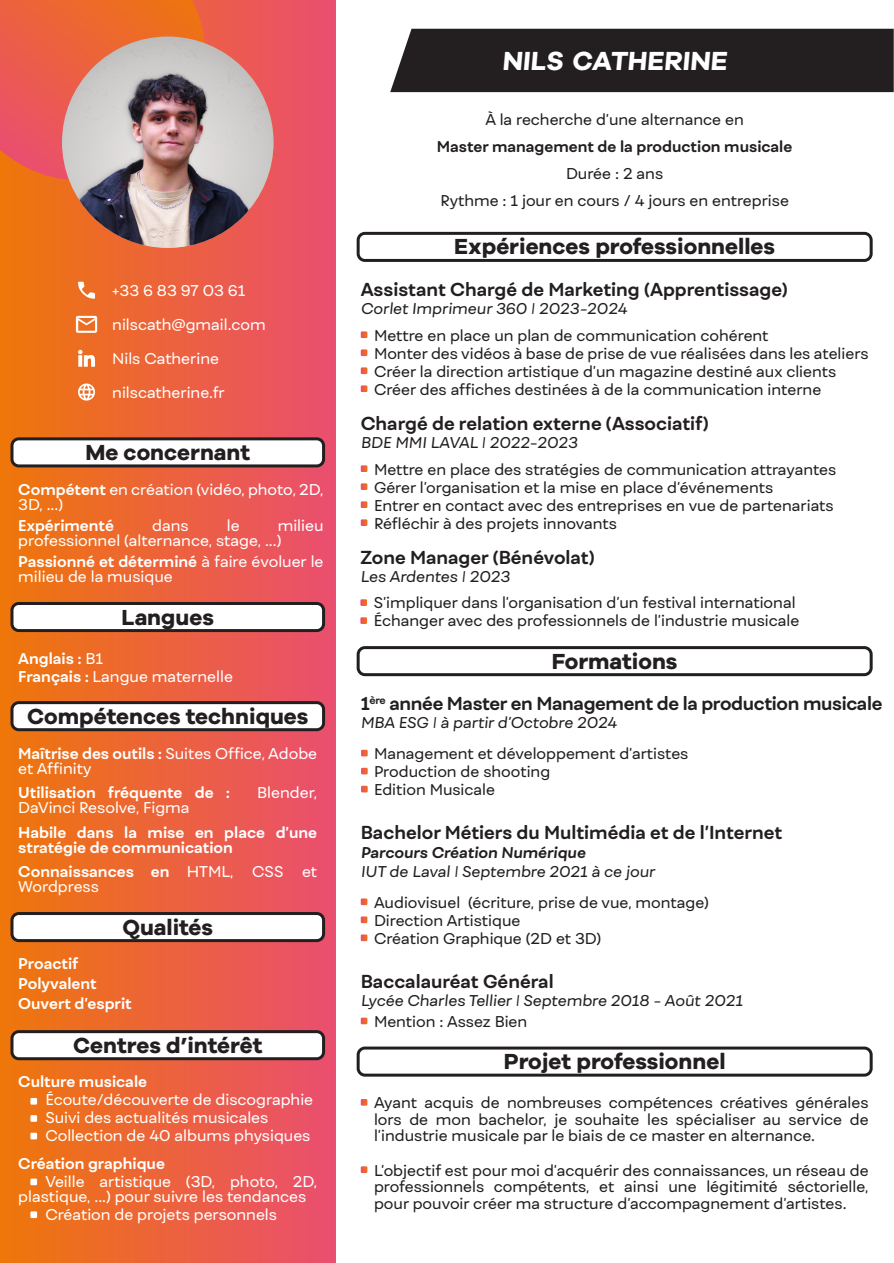
<style>
.page{position:relative;width:894px;height:1263px;background:#fff}
.page>*{position:absolute;margin:0;border:0;box-sizing:border-box;transform-origin:0 0}
.t1{font:italic 700 27px "Galyon";color:#fff}
.t2{font:700 22.5px "Galyon";color:#231f20}
.t3{font:700 18px "Fibra One";color:#231f20}
.t4{font:700 18px "Fibra One";letter-spacing:-.02em;color:#231f20}
.t5{font:15px/18px "Fibra One";color:#231f20}
.t6{font:15px/15px "Fibra One";color:#fff}
.t7{font:italic 15px "Fibra One";color:#231f20}
.t8{font:700 15px/20px "Fibra One";color:#fff}
.t9{font:700 15px "Fibra One";color:#231f20}
.t10{font:italic 700 15px "Fibra One";color:#231f20}
.s1{font-weight:700}
</style>
<div class="page">
<div style="left:390px;top:29px;width:503px;height:63px;background:#231f20"></div>
<div style="left:0;top:0;width:335px;height:1263px;background:linear-gradient(to right,#ee7709,#ea4e70)"></div>
<svg style="left:0;top:0;width:273px;height:248px;background:#ec633a"></svg>
<img style="left:62px;top:37px;width:211px;height:211px">
<div style="left:356px;top:646px;width:516px;height:30px;border:3px solid #231f20;border-radius:7px"></div>
<div style="left:10px;top:437px;width:315px;height:30px;background:#fff;border:3px solid #231f20;border-radius:7px"></div>
<div style="left:10px;top:602px;width:315px;height:30px;background:#fff;border:3px solid #231f20;border-radius:7px"></div>
<div style="left:10px;top:701px;width:315px;height:30px;background:#fff;border:3px solid #231f20;border-radius:7px"></div>
<div style="left:10px;top:912px;width:315px;height:30px;background:#fff;border:3px solid #231f20;border-radius:7px"></div>
<div style="left:10px;top:1030px;width:315px;height:30px;background:#fff;border:3px solid #231f20;border-radius:7px"></div>
<div style="left:356px;top:1046px;width:516px;height:31px;border:3px solid #231f20;border-radius:7px"></div>
<div style="left:356px;top:232px;width:516px;height:30px;border:3px solid #231f20;border-radius:7px"></div>
<svg style="left:360px;top:331px;width:7px;height:7px"></svg>
<svg style="left:360px;top:349px;width:7px;height:7px"></svg>
<svg style="left:360px;top:367px;width:7px;height:7px"></svg>
<svg style="left:360px;top:385px;width:7px;height:7px"></svg>
<svg style="left:360px;top:599px;width:7px;height:7px"></svg>
<svg style="left:360px;top:617px;width:7px;height:7px"></svg>
<div style="left:30px;top:1098px;width:7px;height:7px;background:#fff"></div>
<div style="left:30px;top:1178px;width:7px;height:7px;background:#fff"></div>
<div style="left:30px;top:1211px;width:7px;height:7px;background:#fff"></div>
<div style="left:30px;top:1115px;width:7px;height:7px;background:#fff"></div>
<div style="left:30px;top:1133px;width:7px;height:6px;background:#fff"></div>
<svg style="left:76px;top:316px;width:21px;height:17px"></svg>
<svg style="left:78px;top:350px;width:17px;height:17px"></svg>
<svg style="left:78px;top:384px;width:17px;height:17px"></svg>
<svg style="left:78px;top:282px;width:17px;height:17px"></svg>
<svg style="left:360px;top:465px;width:7px;height:7px"></svg>
<svg style="left:360px;top:483px;width:7px;height:7px"></svg>
<svg style="left:360px;top:501px;width:7px;height:7px"></svg>
<svg style="left:360px;top:519px;width:7px;height:7px"></svg>
<svg style="left:361px;top:750px;width:6px;height:6px"></svg>
<svg style="left:361px;top:768px;width:6px;height:6px"></svg>
<svg style="left:361px;top:786px;width:6px;height:6px"></svg>
<svg style="left:360px;top:898px;width:7px;height:7px"></svg>
<svg style="left:360px;top:916px;width:7px;height:7px"></svg>
<svg style="left:360px;top:934px;width:7px;height:7px"></svg>
<svg style="left:360px;top:1018px;width:7px;height:6px"></svg>
<svg style="left:360px;top:1099px;width:7px;height:7px"></svg>
<svg style="left:360px;top:1166px;width:7px;height:7px"></svg>
<p class="t6" style="left:112px;top:283px;width:134px">+33 6 83 97 03 61</p>
<p class="t6" style="left:112px;top:317px;width:155px">nilscath@gmail.com</p>
<p class="t6" style="left:112px;top:351px;width:108px">Nils Catherine</p>
<p class="t6" style="left:112px;top:385px;width:114px">nilscatherine.fr</p>
<h2 class="t2" style="left:85px;top:439px;width:166px">Me concernant</h2>
<p class="t6" style="left:18px;top:481px;width:306px"><span class="s1">Compétent</span> en création (vidéo, photo, 2D,<br>3D, ...)</p>
<p class="t8" style="left:18px;top:515px;width:97px">Expérimenté</p>
<p class="t6" style="left:152px;top:517px;width:38px">dans</p>
<p class="t6" style="left:227px;top:517px;width:14px">le</p>
<p class="t6" style="left:18px;top:517px;width:306px;text-indent:259px">milieu professionnel (alternance, stage, ...)</p>
<p class="t6" style="left:18px;top:553px;width:306px"><span class="s1">Passionné et déterminé</span> à faire évoluer le milieu de la musique</p>
<h2 class="t2" style="left:121px;top:603px;width:94px">Langues</h2>
<p class="t6" style="left:18px;top:649px;width:216px;line-height:18px"><span class="s1">Anglais :</span> B1<br><span class="s1">Français :</span> Langue maternelle</p>
<h2 class="t2" style="left:27px;top:703px;width:283px">Compétences techniques</h2>
<p class="t6" style="left:18px;top:745px;width:300px"><span class="s1">Maîtrise des outils :</span> Suites Office, Adobe et Affinity</p>
<p class="t8" style="left:18px;top:783px;width:213px">Utilisation fréquente de :</p>
<p class="t6" style="left:257px;top:785px;width:61px">Blender,</p>
<p class="t6" style="left:18px;top:800px;width:173px">DaVinci Resolve, Figma</p>
<p class="t8" style="left:18px;top:825px;width:300px;line-height:15px">Habile dans la mise en place d’une stratégie de communication</p>
<p class="t6" style="left:18px;top:864px;width:300px"><span class="s1">Connaissances en</span> HTML, CSS et<br>Wordpress</p>
<h2 class="t2" style="left:122px;top:913px;width:92px">Qualités</h2>
<p class="t8" style="left:18px;top:954px;width:115px">Proactif<br>Polyvalent<br>Ouvert d’esprit</p>
<h2 class="t2" style="left:73px;top:1032px;width:191px">Centres d’intérêt</h2>
<p class="t8" style="left:18px;top:1072px;width:130px">Culture musicale</p>
<p class="t6" style="left:45px;top:1091px;width:269px;line-height:18px">Écoute/découverte de discographie<br>Suivi des actualités musicales<br>Collection de 40 albums physiques</p>
<p class="t8" style="left:18px;top:1153px;width:148px">Création graphique</p>
<p class="t6" style="left:18px;top:1173px;width:300px;text-indent:27px">Veille artistique (3D, photo, 2D, plastique, ...) pour suivre les tendances</p>
<p class="t6" style="left:45px;top:1206px;width:233px">Création de projets personnels</p>
<h1 class="t1" style="left:502px;top:45px;width:226px">NILS CATHERINE</h1>
<p class="t5" style="left:485px;top:110px;width:260px">À la recherche d’une alternance en</p>
<p class="t9" style="left:436px;top:136px;width:357px">Master management de la production musicale</p>
<p class="t5" style="left:440px;top:160px;width:350px;line-height:27px;text-align:center">Durée : 2 ans<br>Rythme : 1 jour en cours / 4 jours en entreprise</p>
<h2 class="t2" style="left:454px;top:233px;width:322px">Expériences professionnelles</h2>
<p class="t3" style="left:360px;top:277px;width:428px">Assistant Chargé de Marketing (Apprentissage)</p>
<p class="t7" style="left:360px;top:298px;width:268px">Corlet Imprimeur 360 | 2023-2024</p>
<p class="t5" style="left:374px;top:326px;width:496px">Mettre en place un plan de communication cohérent<br>Monter des vidéos à base de prise de vue réalisées dans les ateliers Créer la direction artistique d’un magazine destiné aux clients Créer des affiches destinées à de la communication interne</p>
<p class="t3" style="left:360px;top:411px;width:349px">Chargé de relation externe (Associatif)</p>
<p class="t7" style="left:360px;top:432px;width:218px">BDE MMI LAVAL | 2022-2023</p>
<p class="t5" style="left:374px;top:460px;width:463px">Mettre en place des stratégies de communication attrayantes Gérer l’organisation et la mise en place d’événements<br>Entrer en contact avec des entreprises en vue de partenariats Réfléchir à des projets innovants</p>
<p class="t3" style="left:360px;top:545px;width:236px">Zone Manager (Bénévolat)</p>
<p class="t7" style="left:360px;top:566px;width:151px">Les Ardentes | 2023</p>
<p class="t5" style="left:373px;top:594px;width:427px">S’impliquer dans l’organisation d’un festival international<br>Échanger avec des professionnels de l’industrie musicale</p>
<h2 class="t2" style="left:551px;top:648px;width:127px">Formations</h2>
<p class="t4" style="left:360px;top:691px;width:523px">1<sup>ère</sup> année Master en Management de la production musicale</p>
<p class="t7" style="left:360px;top:712px;width:258px">MBA ESG | à partir d’Octobre 2024</p>
<p class="t5" style="left:374px;top:744px;width:316px">Management et développement d’artistes<br>Production de shooting<br>Edition Musicale</p>
<p class="t3" style="left:360px;top:821px;width:423px">Bachelor Métiers du Multimédia et de l’Internet</p>
<p class="t10" style="left:360px;top:842px;width:226px">Parcours Création Numérique</p>
<p class="t7" style="left:360px;top:861px;width:296px">IUT de Laval | Septembre 2021 à ce jour</p>
<p class="t5" style="left:374px;top:893px;width:336px">Audiovisuel (écriture, prise de vue, montage)<br>Direction Artistique<br>Création Graphique (2D et 3D)</p>
<p class="t3" style="left:360px;top:969px;width:194px">Baccalauréat Général</p>
<p class="t7" style="left:360px;top:991px;width:383px">Lycée Charles Tellier | Septembre 2018 - Août 2021</p>
<p class="t5" style="left:374px;top:1012px;width:155px">Mention : Assez Bien</p>
<h2 class="t2" style="left:503px;top:1048px;width:223px">Projet professionnel</h2>
<p class="t5" style="left:374px;top:1094px;width:496px;line-height:16.5px;text-align:justify">Ayant acquis de nombreuses compétences créatives générales lors de mon bachelor, je souhaite les spécialiser au service de l’industrie musicale par le biais de ce master en alternance.</p>
<p class="t5" style="left:374px;top:1162px;width:496px;line-height:16.5px;text-align:justify">L’objectif est pour moi d’acquérir des connaissances, un réseau de professionnels compétents, et ainsi une légitimité séctorielle, pour pouvoir créer ma structure d’accompagnement d’artistes.</p>
</div>
